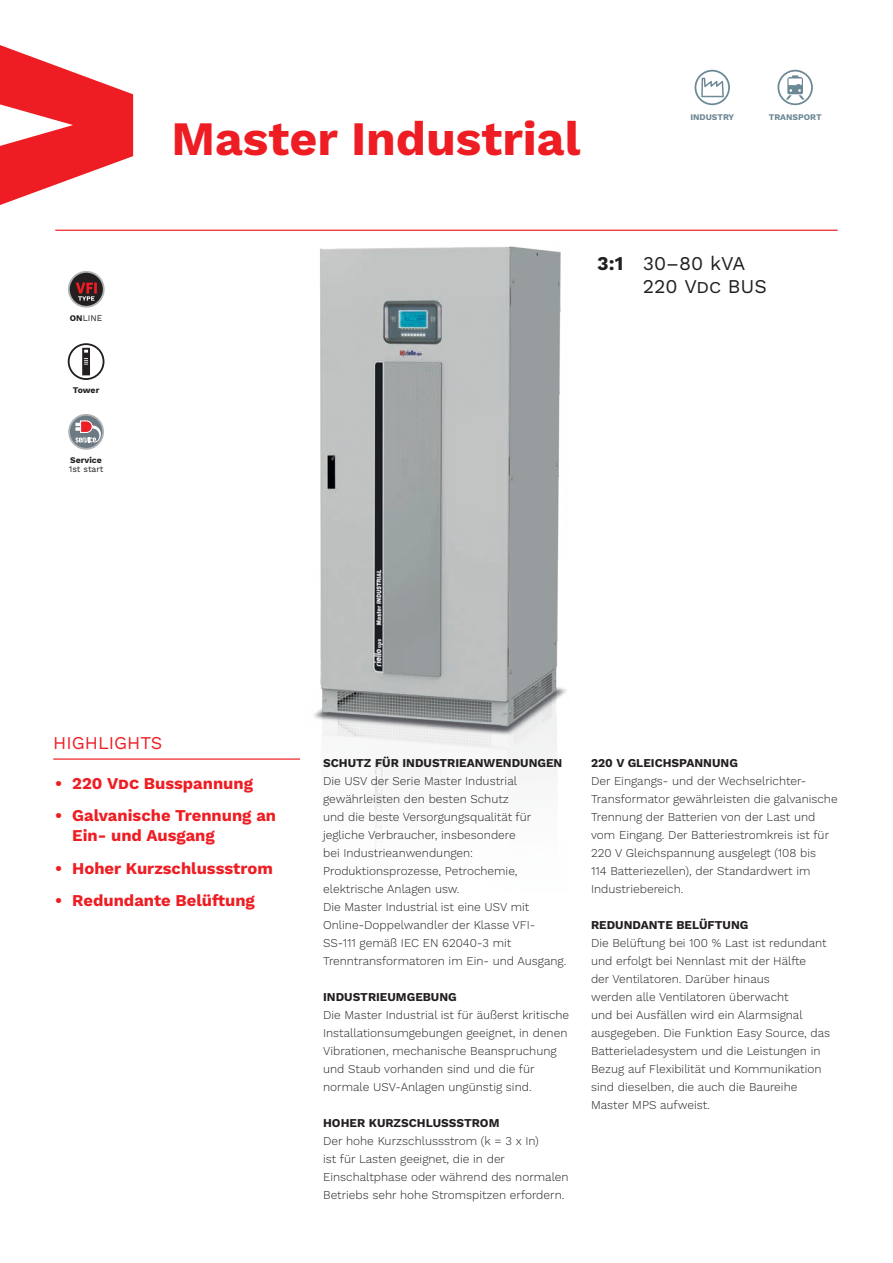
<style>
.page{position:relative;width:893px;height:1263px;background:#fff}
.page>*{position:absolute;margin:0;border:0;box-sizing:border-box;transform-origin:0 0}
.t1{font:700 48px "Work Sans";color:#ee1d23}
.t2{font:19.5px "Work Sans";color:#231f20}
.t3{font:18px "Work Sans";color:#ee1d23}
.t4{font:700 16.5px/19.8px "Work Sans";color:#ee1d23}
.t5{font:300 12px/18px "Work Sans";color:#231f20}
.t6{font:700 12px "Work Sans";color:#231f20}
.t7{font:8.7px/8.7px "Work Sans";color:#231f20}
.t8{font:700 8.7px "Work Sans";color:#6c8895}
.t9{font:700 8.7px "Work Sans";letter-spacing:-.01em;color:#231f20}
.s1{font-weight:700}
</style>
<div class="page">
<svg style="left:0;top:45px;width:133px;height:160px"></svg>
<hr style="left:55px;top:230px;width:783px;height:1px;background:#ee1d23">
<hr style="left:53px;top:758px;width:247px;height:2px;background:#ee1d23">
<img style="left:281px;top:229px;width:318px;height:601px">
<svg style="left:695px;top:70px;width:35px;height:35px"></svg>
<div style="left:696px;top:72px;width:32px;height:31px;background:#fff;border-radius:50%"></div>
<svg style="left:701px;top:78px;width:23px;height:19px"></svg>
<svg style="left:777px;top:70px;width:36px;height:35px"></svg>
<div style="left:779px;top:72px;width:32px;height:31px;background:#fff;border-radius:50%"></div>
<svg style="left:786px;top:75px;width:19px;height:25px"></svg>
<svg style="left:68px;top:271px;width:37px;height:37px"></svg>
<div style="left:70px;top:273px;width:33px;height:33px;background:#231f20;border-radius:50%"></div>
<svg style="left:76px;top:282px;width:21px;height:19px"></svg>
<svg style="left:68px;top:343px;width:36px;height:37px"></svg>
<svg style="left:68px;top:414px;width:36px;height:36px"></svg>
<div style="left:70px;top:416px;width:32px;height:32px;background:#6b7a83;border-radius:50%"></div>
<svg style="left:75px;top:420px;width:29px;height:23px"></svg>
<p class="t7" style="left:70px;top:314px;width:34px"><span class="s1">ON</span>LINE</p>
<p class="t9" style="left:73px;top:385px;width:28px">Tower</p>
<p class="t7" style="left:69px;top:456px;width:36px"><span class="s1">Service<br></span>1st start</p>
<p class="t1" style="left:171px;top:111px;width:411px">Master Industrial</p>
<p class="t8" style="left:690px;top:112px;width:45px">INDUSTRY</p>
<p class="t8" style="left:769px;top:112px;width:55px">TRANSPORT</p>
<p class="t2" style="left:597px;top:252px;width:150px"><span class="s1">3:1</span> 30–80 kVA</p>
<p class="t2" style="left:643px;top:275px;width:126px">220 Vdc BUS</p>
<p class="t3" style="left:53px;top:733px;width:110px">HIGHLIGHTS</p>
<p class="t4" style="left:55px;top:774px;width:199px">• 220 Vdc Busspannung</p>
<p class="t4" style="left:72px;top:806px;width:205px;text-indent:-17px">• Galvanische Trennung an<br>Ein- und Ausgang</p>
<p class="t4" style="left:55px;top:859px;width:219px">• Hoher Kurzschlussstrom</p>
<p class="t4" style="left:55px;top:891px;width:201px">• Redundante Belüftung</p>
<p class="t6" style="left:323px;top:756px;width:241px">SCHUTZ FÜR INDUSTRIEANWENDUNGEN</p>
<p class="t5" style="left:323px;top:772px;width:210px">Die USV der Serie Master Industrial gewährleisten den besten Schutz und die beste Versorgungsqualität für jegliche Verbraucher, insbesondere bei Industrieanwendungen:<br>Produktionsprozesse, Petrochemie, elektrische Anlagen usw.</p>
<p class="t5" style="left:323px;top:898px;width:245px">Die Master Industrial ist eine USV mit Online-Doppelwandler der Klasse VFI-SS-111 gemäß IEC EN 62040-3 mit Trenntransformatoren im Ein- und Ausgang.</p>
<p class="t6" style="left:323px;top:990px;width:135px">INDUSTRIEUMGEBUNG</p>
<p class="t5" style="left:323px;top:1006px;width:248px">Die Master Industrial ist für äußerst kritische Installationsumgebungen geeignet, in denen Vibrationen, mechanische Beanspruchung und Staub vorhanden sind und die für normale USV-Anlagen ungünstig sind.</p>
<p class="t6" style="left:323px;top:1116px;width:178px">HOHER KURZSCHLUSSSTROM</p>
<p class="t5" style="left:323px;top:1132px;width:247px">Der hohe Kurzschlussstrom (k = 3 x In)<br>ist für Lasten geeignet, die in der Einschaltphase oder während des normalen Betriebs sehr hohe Stromspitzen erfordern.</p>
<p class="t6" style="left:591px;top:756px;width:148px">220 V GLEICHSPANNUNG</p>
<p class="t5" style="left:591px;top:772px;width:248px">Der Eingangs- und der Wechselrichter-Transformator gewährleisten die galvanische Trennung der Batterien von der Last und vom Eingang. Der Batteriestromkreis ist für 220 V Gleichspannung ausgelegt (108 bis<br>114 Batteriezellen), der Standardwert im Industriebereich.</p>
<p class="t6" style="left:591px;top:918px;width:159px">REDUNDANTE BELÜFTUNG</p>
<p class="t5" style="left:591px;top:934px;width:241px">Die Belüftung bei 100 % Last ist redundant und erfolgt bei Nennlast mit der Hälfte<br>der Ventilatoren. Darüber hinaus<br>werden alle Ventilatoren überwacht<br>und bei Ausfällen wird ein Alarmsignal ausgegeben. Die Funktion Easy Source, das Batterieladesystem und die Leistungen in Bezug auf Flexibilität und Kommunikation sind dieselben, die auch die Baureihe Master MPS aufweist.</p>
</div>
